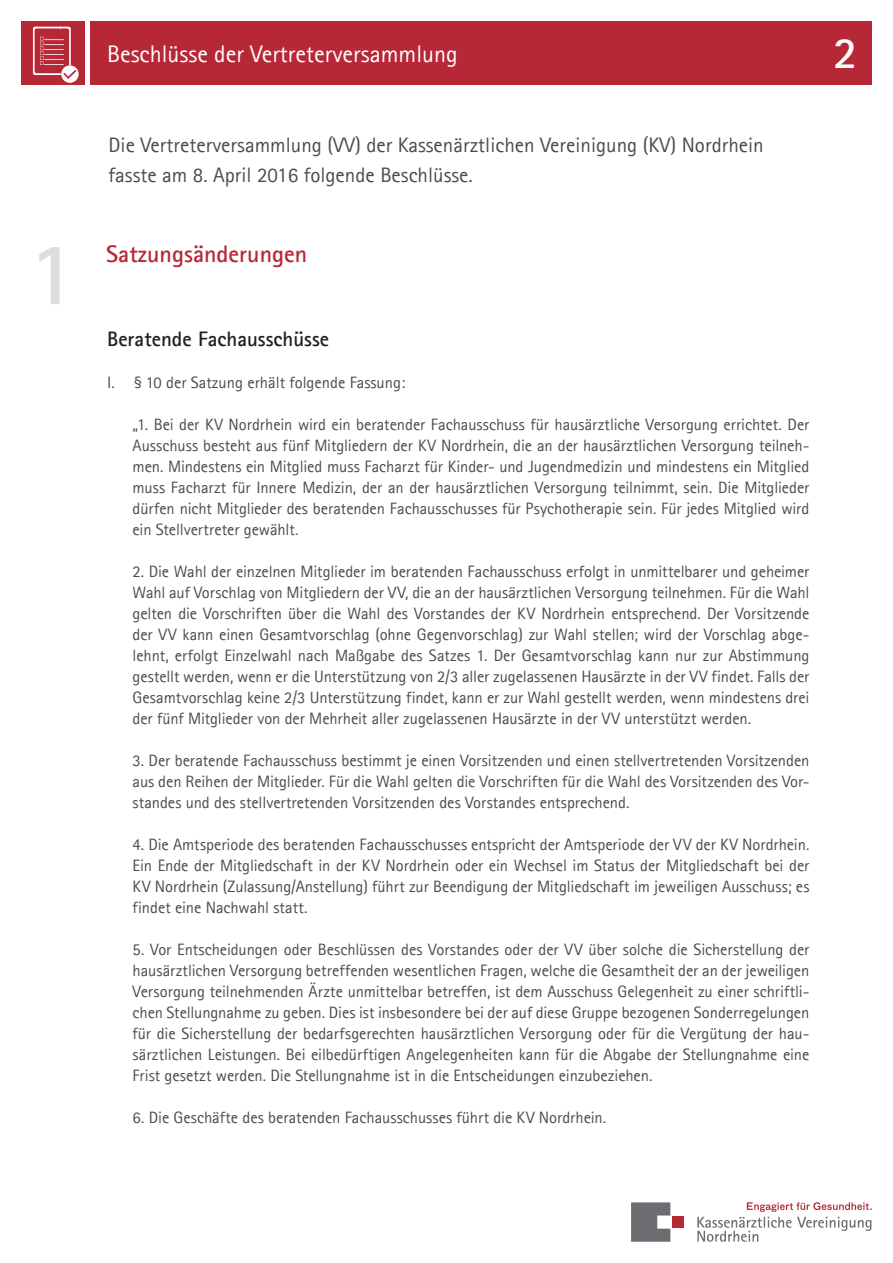
<style>
.page{position:relative;width:893px;height:1263px;background:#fff}
.page>*{position:absolute;margin:0;border:0;box-sizing:border-box;transform-origin:0 0}
._1_2_Seite_-_Kapitel{font:700 90px "Agfa Rotis Sans Serif";color:#dcdddf}
.t1{font:700 45px "Agfa Rotis Sans Serif";color:#fff}
.t2{font:24px "Agfa Rotis Sans Serif";color:#fff}
._1_0_Seite_-_Übersch{font:700 24px "Agfa Rotis Sans Serif";color:#b72837}
._0_2_2_Titelseite{font:21px "Agfa Rotis Sans Serif";color:#4b4c4d}
._3_2_Seite_-_Übersch{font:700 21px "Agfa Rotis Sans Serif";color:#231f20}
.t3{font:16.5px/21px "Agfa Rotis Sans Serif";letter-spacing:-.005em;color:#4b4c4d;text-align:justify}
</style>
<div class="page">
<svg style="left:631px;top:1202px;width:39px;height:40px;background:#7e7f82"></svg>
<div style="left:672px;top:1216px;width:11px;height:12px;background:#b72837"></div>
<svg style="left:697px;top:1202px;width:175px;height:40px"></svg>
<div style="left:90px;top:21px;width:782px;height:64px;background:#b72837"></div>
<div style="left:21px;top:21px;width:64px;height:64px;background:#b72837"></div>
<svg style="left:33px;top:27px;width:46px;height:56px"></svg>
<p class="_1_2_Seite_-_Kapitel" style="left:28px;top:217px;width:50px">1</p>
<h3 class="t2" style="left:107px;top:40px;width:352px">Beschlüsse der Vertreterversammlung</h3>
<p class="t1" style="left:833px;top:25px;width:26px">2</p>
<p class="_0_2_2_Titelseite" style="left:109px;top:133px;width:657px">Die Vertreterversammlung (VV) der Kassenärztlichen Vereinigung (KV) Nordrhein</p>
<p class="_0_2_2_Titelseite" style="left:109px;top:163px;width:366px">fasste am 8. April 2016 folgende Beschlüsse.</p>
<p class="_1_0_Seite_-_Übersch" style="left:106px;top:239px;width:202px">Satzungsänderungen</p>
<p class="_3_2_Seite_-_Übersch" style="left:107px;top:326px;width:224px">Beratende Fachausschüsse</p>
<p class="t3" style="left:107px;top:372px;width:300px">I. § 10 der Satzung erhält folgende Fassung:</p>
<p class="t3" style="left:133px;top:414px;width:678px">„1. Bei der KV Nordrhein wird ein beratender Fachausschuss für hausärztliche Versorgung errichtet. Der Ausschuss besteht aus fünf Mitgliedern der KV Nordrhein, die an der hausärztlichen Versorgung teilneh&shy;men. Mindestens ein Mitglied muss Facharzt für Kinder- und Jugendmedizin und mindestens ein Mitglied muss Facharzt für Innere Medizin, der an der hausärztlichen Versorgung teilnimmt, sein. Die Mitglieder dürfen nicht Mitglieder des beratenden Fachausschusses für Psychotherapie sein. Für jedes Mitglied wird ein Stellvertreter gewählt.</p>
<p class="t3" style="left:133px;top:561px;width:678px">2. Die Wahl der einzelnen Mitglieder im beratenden Fachausschuss erfolgt in unmittelbarer und geheimer Wahl auf Vorschlag von Mitgliedern der VV, die an der hausärztlichen Versorgung teilnehmen. Für die Wahl gelten die Vorschriften über die Wahl des Vorstandes der KV Nordrhein entsprechend. Der Vorsitzende der VV kann einen Gesamtvorschlag (ohne Gegenvorschlag) zur Wahl stellen; wird der Vorschlag abge&shy;lehnt, erfolgt Einzelwahl nach Maßgabe des Satzes 1. Der Gesamtvorschlag kann nur zur Abstimmung gestellt werden, wenn er die Unterstützung von 2/3 aller zugelassenen Hausärzte in der VV findet. Falls der Gesamtvorschlag keine 2/3 Unterstützung findet, kann er zur Wahl gestellt werden, wenn mindestens drei der fünf Mitglieder von der Mehrheit aller zugelassenen Hausärzte in der VV unterstützt werden.</p>
<p class="t3" style="left:133px;top:750px;width:678px">3. Der beratende Fachausschuss bestimmt je einen Vorsitzenden und einen stellvertretenden Vorsitzenden aus den Reihen der Mitglieder. Für die Wahl gelten die Vorschriften für die Wahl des Vorsitzenden des Vor&shy;standes und des stellvertretenden Vorsitzenden des Vorstandes entsprechend.</p>
<p class="t3" style="left:133px;top:834px;width:678px">4. Die Amtsperiode des beratenden Fachausschusses entspricht der Amtsperiode der VV der KV Nordrhein.<br>Ein Ende der Mitgliedschaft in der KV Nordrhein oder ein Wechsel im Status der Mitgliedschaft bei der KV Nordrhein (Zulassung/Anstellung) führt zur Beendigung der Mitgliedschaft im jeweiligen Ausschuss; es findet eine Nachwahl statt.</p>
<p class="t3" style="left:133px;top:939px;width:678px">5. Vor Entscheidungen oder Beschlüssen des Vorstandes oder der VV über solche die Sicherstellung der hausärztlichen Versorgung betreffenden wesentlichen Fragen, welche die Gesamtheit der an der jeweiligen Versorgung teilnehmenden Ärzte unmittelbar betreffen, ist dem Ausschuss Gelegenheit zu einer schriftli&shy;chen Stellungnahme zu geben. Dies ist insbesondere bei der auf diese Gruppe bezogenen Sonderregelungen für die Sicherstellung der bedarfsgerechten hausärztlichen Versorgung oder für die Vergütung der hau&shy;särztlichen Leistungen. Bei eilbedürftigen Angelegenheiten kann für die Abgabe der Stellungnahme eine Frist gesetzt werden. Die Stellungnahme ist in die Entscheidungen einzubeziehen.</p>
<p class="t3" style="left:133px;top:1107px;width:475px">6. Die Geschäfte des beratenden Fachausschusses führt die KV Nordrhein.</p>
</div>
